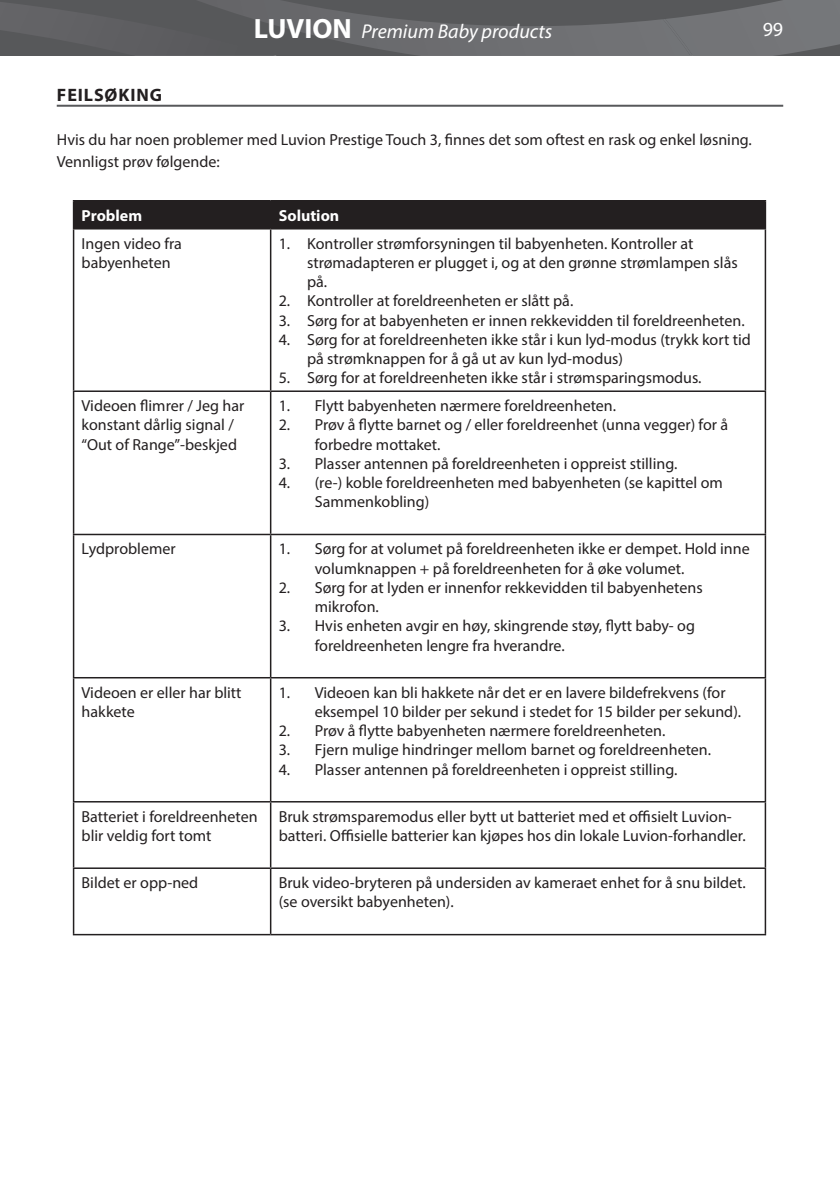
<style>
.page{position:relative;width:840px;height:1191px;background:#fff}
.page>*{position:absolute;margin:0;border:0;box-sizing:border-box;transform-origin:0 0}
.t1{font:italic 20px "Myriad Pro";color:#fff}
.t2{font:20px "Myriad Pro";color:#fff}
.t3{font:700 18px "Myriad Pro";letter-spacing:.05em;color:#231f20}
.t4{font:16px/19.2px "Myriad Pro";color:#231f20}
.t5{font:700 16px "Myriad Pro";color:#fff}
.s1{font-weight:700;font-style:normal;font-size:28px}
</style>
<div class="page">
<svg style="left:0;top:0;width:839px;height:56px;background:#626366"></svg>
<img style="left:662px;top:19px;width:30px;height:37px">
<svg style="left:74px;top:392px;width:690px;height:542px"></svg>
<hr style="left:73px;top:200px;width:197px;height:1px;background:#231f20">
<hr style="left:270px;top:200px;width:495px;height:1px;background:#231f20">
<div style="left:73px;top:201px;width:692px;height:27px;background:#231f20"></div>
<hr style="left:73px;top:228px;width:197px;height:1px;background:#231f20">
<hr style="left:73px;top:229px;width:1px;height:161px;background:#231f20">
<hr style="left:270px;top:228px;width:495px;height:1px;background:#231f20">
<hr style="left:270px;top:229px;width:1px;height:161px;background:#231f20">
<hr style="left:764px;top:229px;width:1px;height:161px;background:#231f20">
<hr style="left:73px;top:390px;width:197px;height:2px;background:#231f20">
<hr style="left:73px;top:392px;width:1px;height:142px;background:#231f20">
<hr style="left:270px;top:390px;width:495px;height:2px;background:#231f20">
<hr style="left:270px;top:392px;width:1px;height:142px;background:#231f20">
<hr style="left:764px;top:392px;width:1px;height:142px;background:#231f20">
<hr style="left:73px;top:534px;width:197px;height:1px;background:#231f20">
<hr style="left:73px;top:535px;width:1px;height:142px;background:#231f20">
<hr style="left:270px;top:534px;width:495px;height:1px;background:#231f20">
<hr style="left:270px;top:535px;width:1px;height:142px;background:#231f20">
<hr style="left:764px;top:535px;width:1px;height:142px;background:#231f20">
<hr style="left:73px;top:677px;width:197px;height:1px;background:#231f20">
<hr style="left:73px;top:678px;width:1px;height:123px;background:#231f20">
<hr style="left:270px;top:677px;width:495px;height:1px;background:#231f20">
<hr style="left:270px;top:678px;width:1px;height:123px;background:#231f20">
<hr style="left:764px;top:678px;width:1px;height:123px;background:#231f20">
<hr style="left:73px;top:801px;width:197px;height:1px;background:#231f20">
<hr style="left:73px;top:802px;width:1px;height:65px;background:#231f20">
<hr style="left:270px;top:801px;width:495px;height:1px;background:#231f20">
<hr style="left:270px;top:802px;width:1px;height:65px;background:#231f20">
<hr style="left:764px;top:802px;width:1px;height:65px;background:#231f20">
<hr style="left:73px;top:867px;width:197px;height:2px;background:#231f20">
<hr style="left:73px;top:869px;width:1px;height:65px;background:#231f20">
<hr style="left:270px;top:867px;width:495px;height:2px;background:#231f20">
<hr style="left:270px;top:869px;width:1px;height:65px;background:#231f20">
<hr style="left:764px;top:869px;width:1px;height:65px;background:#231f20">
<hr style="left:73px;top:934px;width:197px;height:1px;background:#231f20">
<hr style="left:270px;top:934px;width:495px;height:1px;background:#231f20">
<hr style="left:57px;top:105px;width:725px;height:2px;background:#57585a">
<p class="t1" style="left:254px;top:19px;width:299px"><span class="s1">LUVION</span> Premium Baby products</p>
<p class="t2" style="left:762px;top:17px;width:22px">99</p>
<p class="t3" style="left:57px;top:83px;width:107px">FEILSØKING</p>
<p class="t4" style="left:57px;top:128px;width:696px;line-height:22px">Hvis du har noen problemer med Luvion Prestige Touch 3, finnes det som oftest en rask og enkel løsning.<br>Vennligst prøv følgende:</p>
<p class="t5" style="left:82px;top:205px;width:62px">Problem</p>
<p class="t5" style="left:278px;top:205px;width:62px">Solution</p>
<p class="t4" style="left:82px;top:233px;width:102px">Ingen video fra babyenheten</p>
<p class="t4" style="left:307px;top:233px;width:432px;text-indent:-28px">1. Kontroller strømforsyningen til babyenheten. Kontroller at strømadapteren er plugget i, og at den grønne strømlampen slås på.</p>
<p class="t4" style="left:278px;top:291px;width:296px">2. Kontroller at foreldreenheten er slått på.</p>
<p class="t4" style="left:278px;top:310px;width:467px">3. Sørg for at babyenheten er innen rekkevidden til foreldreenheten.</p>
<p class="t4" style="left:307px;top:329px;width:445px;text-indent:-28px">4. Sørg for at foreldreenheten ikke står i kun lyd-modus (trykk kort tid på strømknappen for å gå ut av kun lyd-modus)</p>
<p class="t4" style="left:278px;top:368px;width:424px">5. Sørg for at foreldreenheten ikke står i strømsparingsmodus.</p>
<p class="t4" style="left:82px;top:396px;width:164px">Videoen flimrer / Jeg har konstant dårlig signal / “Out of Range”-beskjed</p>
<p class="t4" style="left:278px;top:396px;width:339px">1. Flytt babyenheten nærmere foreldreenheten.</p>
<p class="t4" style="left:314px;top:415px;width:415px;text-indent:-36px">2. Prøv å flytte barnet og / eller foreldreenhet (unna vegger) for å forbedre mottaket.</p>
<p class="t4" style="left:278px;top:453px;width:400px">3. Plasser antennen på foreldreenheten i oppreist stilling.</p>
<p class="t4" style="left:314px;top:473px;width:409px;text-indent:-36px">4. (re-) koble foreldreenheten med babyenheten (se kapittel om<br>Sammenkobling)</p>
<p class="t4" style="left:82px;top:539px;width:95px">Lydproblemer</p>
<p class="t4" style="left:314px;top:539px;width:436px;text-indent:-36px">1. Sørg for at volumet på foreldreenheten ikke er dempet. Hold inne volumknappen + på foreldreenheten for å øke volumet.</p>
<p class="t4" style="left:314px;top:577px;width:389px;text-indent:-36px">2. Sørg for at lyden er innenfor rekkevidden til babyenhetens mikrofon.</p>
<p class="t4" style="left:314px;top:616px;width:381px;text-indent:-36px">3. Hvis enheten avgir en høy, skingrende støy, flytt baby- og foreldreenheten lengre fra hverandre.</p>
<p class="t4" style="left:82px;top:682px;width:161px">Videoen er eller har blitt hakkete</p>
<p class="t4" style="left:314px;top:682px;width:427px;text-indent:-36px">1. Videoen kan bli hakkete når det er en lavere bildefrekvens (for eksempel 10 bilder per sekund i stedet for 15 bilder per sekund).</p>
<p class="t4" style="left:278px;top:721px;width:388px">2. Prøv å flytte babyenheten nærmere foreldreenheten.</p>
<p class="t4" style="left:278px;top:740px;width:433px">3. Fjern mulige hindringer mellom barnet og foreldreenheten.</p>
<p class="t4" style="left:278px;top:759px;width:400px">4. Plasser antennen på foreldreenheten i oppreist stilling.</p>
<p class="t4" style="left:82px;top:806px;width:177px">Batteriet i foreldreenheten blir veldig fort tomt</p>
<p class="t4" style="left:278px;top:806px;width:468px">Bruk strømsparemodus eller bytt ut batteriet med et offisielt Luvion&shy;batteri. Offisielle batterier kan kjøpes hos din lokale Luvion-forhandler.</p>
<p class="t4" style="left:82px;top:873px;width:118px">Bildet er opp-ned</p>
<p class="t4" style="left:278px;top:873px;width:468px">Bruk video-bryteren på undersiden av kameraet enhet for å snu bildet. (se oversikt babyenheten).</p>
</div>
